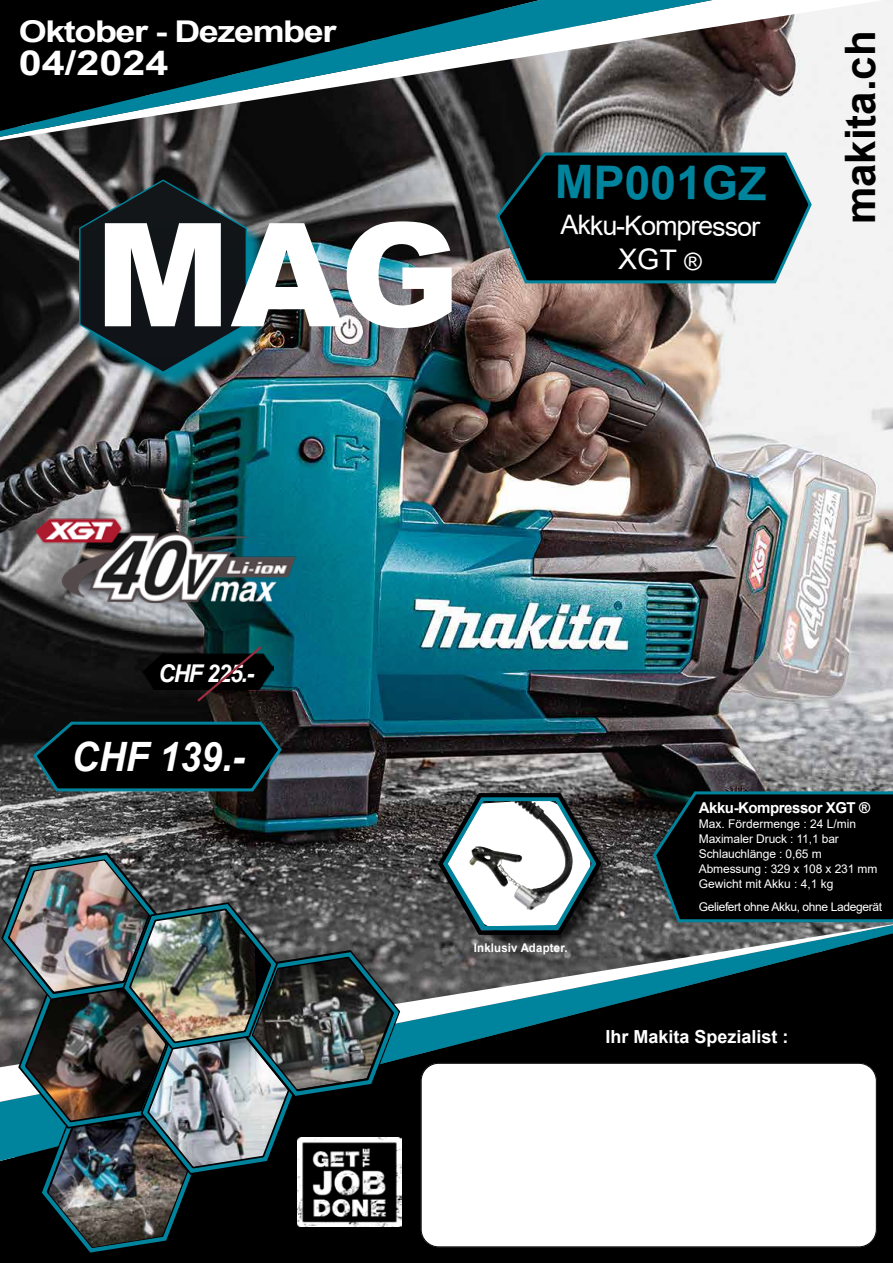
<style>
.page{position:relative;width:893px;height:1263px;background:#fff}
.page>*{position:absolute;margin:0;border:0;box-sizing:border-box;transform-origin:0 0}
.t1{font:900 144px "Arial";color:#fff}
.t2{font:700 46.5px "Arial";color:#00839c}
.t3{font:700 42px "Arial";color:#000}
.t4{font:italic 700 40.5px "Arial";color:#fff;scale:.93 1}
.t5{font:700 34.5px "Arial";color:#fff;scale:1.2 1}
.t6{font:700 30px "Arial";letter-spacing:-.04em;color:#fff;scale:1.2 1}
.t7{font:28.5px "Arial";color:#fff}
.t8{font:27px "Arial";color:#fff}
.t9{font:italic 700 24.45px "Arial";letter-spacing:-.05em;color:#fff;scale:.93 1}
.t10{font:700 18px "Arial";color:#fff}
.t11{font:700 15px "Arial";letter-spacing:-.03em;color:#fff}
.t12{font:12px/15px "Arial";letter-spacing:-.01em;color:#fff}
.t13{font:12px "Arial";letter-spacing:-.03em;color:#fff}
.t14{font:700 12px "Arial";letter-spacing:.02em;color:#fff;scale:.95 1}
.s1{font-size:24px}
</style>
<div class="page">
<img style="left:0;top:0;width:893px;height:924px">
<img style="left:81px;top:183px;width:185px;height:208px">
<svg style="left:79px;top:179px;width:168px;height:194px;background:#1c292e"></svg>
<div style="left:0;top:1161px;width:893px;height:102px;background:#000"></div>
<svg style="left:404px;top:924px;width:489px;height:178px;background:#283e42"></svg>
<svg style="left:0;top:0;width:884px;height:140px;fill:#f3f3f3"></svg>
<svg style="left:0;top:0;width:712px;height:137px;background:#37484b"></svg>
<div style="left:421px;top:1063px;width:456px;height:184px;background:#fff;border-radius:18px"></div>
<div style="left:421px;top:1063px;width:456px;height:184px;border:1px solid #000;border-radius:18px"></div>
<img style="left:0;top:848px;width:404px;height:411px">
<svg style="left:494px;top:150px;width:319px;height:135px;background:#161c1e"></svg>
<svg style="left:651px;top:789px;width:242px;height:135px;background:#060d0e"></svg>
<img style="left:143px;top:654px;width:131px;height:35px">
<svg style="left:31px;top:719px;width:253px;height:74px;background:#081316"></svg>
<svg style="left:195px;top:644px;width:69px;height:60px;background:#0e0e0f"></svg>
<div style="left:446px;top:800px;width:164px;height:150px;background:#000;opacity:.75"></div>
<svg style="left:436px;top:791px;width:167px;height:145px"></svg>
<img style="left:36px;top:514px;width:270px;height:88px">
<img style="left:297px;top:1137px;width:104px;height:89px">
<h3 class="t6" style="left:19px;top:10px;width:266px">Oktober - Dezember</h3>
<h3 class="t5" style="left:19px;top:39px;width:126px">04/2024</h3>
<h1 class="t1" style="left:95px;top:170px;width:367px">MAG</h1>
<h2 class="t2" style="left:555px;top:150px;width:214px">MP001GZ</h2>
<h3 class="t8" style="left:561px;top:205px;width:201px;rotate:1deg">Akku-Kompressor</h3>
<h3 class="t7" style="left:618px;top:240px;width:85px">XGT <span class="s1">®</span></h3>
<h3 class="t3" style="left:831px;top:224px;width:195px;rotate:-90deg">makita.ch</h3>
<h3 class="t9" style="left:158px;top:657px;width:105px">CHF 225.-</h3>
<h3 class="t4" style="left:71px;top:730px;width:188px">CHF 139.-</h3>
<p class="t14" style="left:474px;top:939px;width:100px">Inklusiv Adapter.</p>
<p class="t11" style="left:699px;top:797px;width:173px">Akku-Kompressor XGT ®</p>
<p class="t12" style="left:699px;top:816px;width:180px">Max. Fördermenge : 24 L/min<br>Maximaler Druck : 11,1 bar<br>Schlauchlänge : 0,65 m<br>Abmessung : 329 x 108 x 231 mm<br>Gewicht mit Akku : 4,1 kg</p>
<p class="t13" style="left:699px;top:898px;width:185px">Geliefert ohne Akku, ohne Ladegerät</p>
<h3 class="t10" style="left:605px;top:1023px;width:185px">Ihr Makita Spezialist :</h3>
</div>
